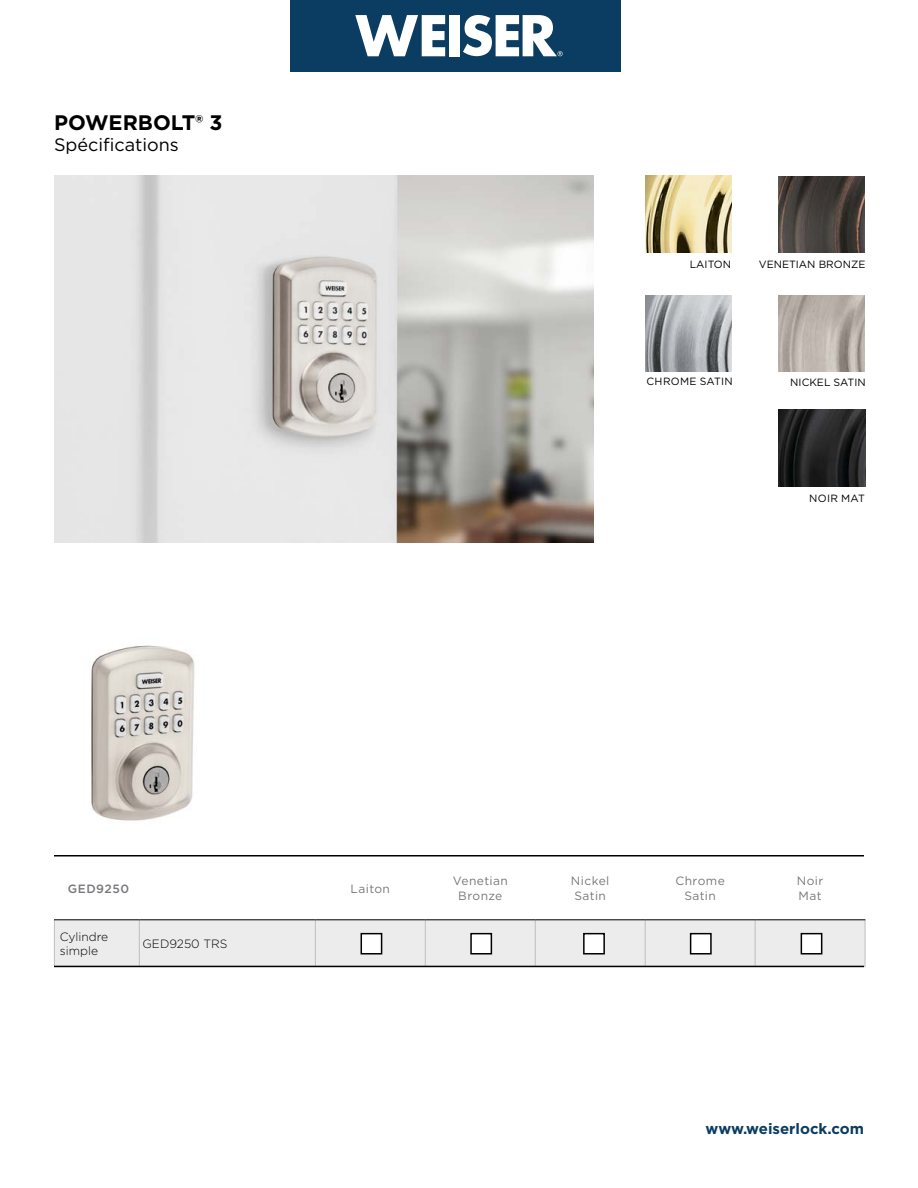
<style>
.page{position:relative;width:918px;height:1188px;background:#fff}
.page>*{position:absolute;margin:0;border:0;box-sizing:border-box;transform-origin:0 0}
.t1{font:700 21px "Gotham";color:#000}
.t2{font:18px "Gotham";color:#000}
.t3{font:700 15px "Gotham";color:#0b3c61}
.t4{font:12px/14.4px "Gotham";letter-spacing:.035em;color:#77787b;text-align:center}
.t5{font:300 12px/14.4px "Gotham";color:#000}
.t6{font:500 12px "Gotham";letter-spacing:.04em;color:#77787b}
.t7{font:10.5px "Gotham";color:#000}
.t8{font:10.5px "Gotham";letter-spacing:.03em;color:#000}
</style>
<div class="page">
<div style="left:55px;top:920px;width:810px;height:46px;background:#ececed"></div>
<hr style="left:54px;top:920px;width:1px;height:46px;background:#bcbec0">
<hr style="left:139px;top:920px;width:1px;height:46px;background:#bcbec0">
<hr style="left:315px;top:920px;width:1px;height:46px;background:#bcbec0">
<hr style="left:425px;top:920px;width:1px;height:46px;background:#bcbec0">
<hr style="left:535px;top:920px;width:1px;height:46px;background:#bcbec0">
<hr style="left:645px;top:920px;width:1px;height:46px;background:#bcbec0">
<hr style="left:755px;top:920px;width:1px;height:46px;background:#bcbec0">
<hr style="left:865px;top:920px;width:1px;height:46px;background:#bcbec0">
<hr style="left:54px;top:919px;width:85px;height:1px;background:#000">
<hr style="left:139px;top:919px;width:176px;height:1px;background:#000">
<hr style="left:315px;top:919px;width:110px;height:1px;background:#000">
<hr style="left:425px;top:919px;width:110px;height:1px;background:#000">
<hr style="left:535px;top:919px;width:110px;height:1px;background:#000">
<hr style="left:645px;top:919px;width:110px;height:1px;background:#000">
<hr style="left:755px;top:919px;width:110px;height:1px;background:#000">
<hr style="left:755px;top:966px;width:110px;height:1px;background:#bcbec0">
<div style="left:291px;top:0;width:330px;height:71px;background:#0b3c61"></div>
<svg style="left:355px;top:15px;width:90px;height:41px"></svg>
<div style="left:449px;top:15px;width:10px;height:41px;background:#fff"></div>
<svg style="left:463px;top:15px;width:100px;height:41px"></svg>
<img style="left:54px;top:176px;width:540px;height:367px">
<hr style="left:54px;top:855px;width:810px;height:2px;background:#000">
<hr style="left:54px;top:966px;width:810px;height:1px;background:#000">
<div style="left:361px;top:934px;width:21px;height:20px;background:#fff"></div>
<div style="left:361px;top:933px;width:21px;height:22px;border:2px solid #000"></div>
<div style="left:471px;top:934px;width:20px;height:20px;background:#fff"></div>
<div style="left:470px;top:933px;width:22px;height:22px;border:2px solid #000"></div>
<div style="left:584px;top:934px;width:20px;height:20px;background:#fff"></div>
<div style="left:583px;top:933px;width:22px;height:22px;border:2px solid #000"></div>
<div style="left:691px;top:934px;width:20px;height:20px;background:#fff"></div>
<div style="left:690px;top:933px;width:22px;height:22px;border:2px solid #000"></div>
<div style="left:801px;top:934px;width:21px;height:20px;background:#fff"></div>
<div style="left:801px;top:933px;width:21px;height:22px;border:2px solid #000"></div>
<img style="left:91px;top:645px;width:104px;height:176px">
<img style="left:646px;top:175px;width:86px;height:77px">
<img style="left:778px;top:176px;width:87px;height:77px">
<img style="left:645px;top:295px;width:87px;height:77px">
<img style="left:778px;top:295px;width:87px;height:77px">
<img style="left:779px;top:410px;width:86px;height:77px">
<h1 class="t1" style="left:54px;top:108px;width:170px">POWERBOLT® 3</h1>
<h2 class="t2" style="left:54px;top:133px;width:126px">Spécifications</h2>
<p class="t7" style="left:690px;top:257px;width:43px">LAITON</p>
<p class="t7" style="left:759px;top:258px;width:108px">VENETIAN BRONZE</p>
<p class="t8" style="left:647px;top:375px;width:88px">CHROME SATIN</p>
<p class="t7" style="left:790px;top:375px;width:77px">NICKEL SATIN</p>
<p class="t7" style="left:809px;top:492px;width:57px">NOIR MAT</p>
<p class="t6" style="left:68px;top:881px;width:63px">GED9250</p>
<p class="t4" style="left:351px;top:881px;width:41px">Laiton</p>
<p class="t4" style="left:453px;top:873px;width:57px">Venetian<br>Bronze</p>
<p class="t4" style="left:571px;top:873px;width:40px;text-align:left">Nickel<br>Satin</p>
<p class="t4" style="left:675px;top:873px;width:51px">Chrome<br>Satin</p>
<p class="t4" style="left:797px;top:873px;width:28px;text-align:left">Noir<br>Mat</p>
<p class="t5" style="left:60px;top:929px;width:50px">Cylindre simple</p>
<p class="t5" style="left:143px;top:936px;width:87px">GED9250 TRS</p>
<p class="t3" style="left:706px;top:1119px;width:160px">www.weiserlock.com</p>
</div>
